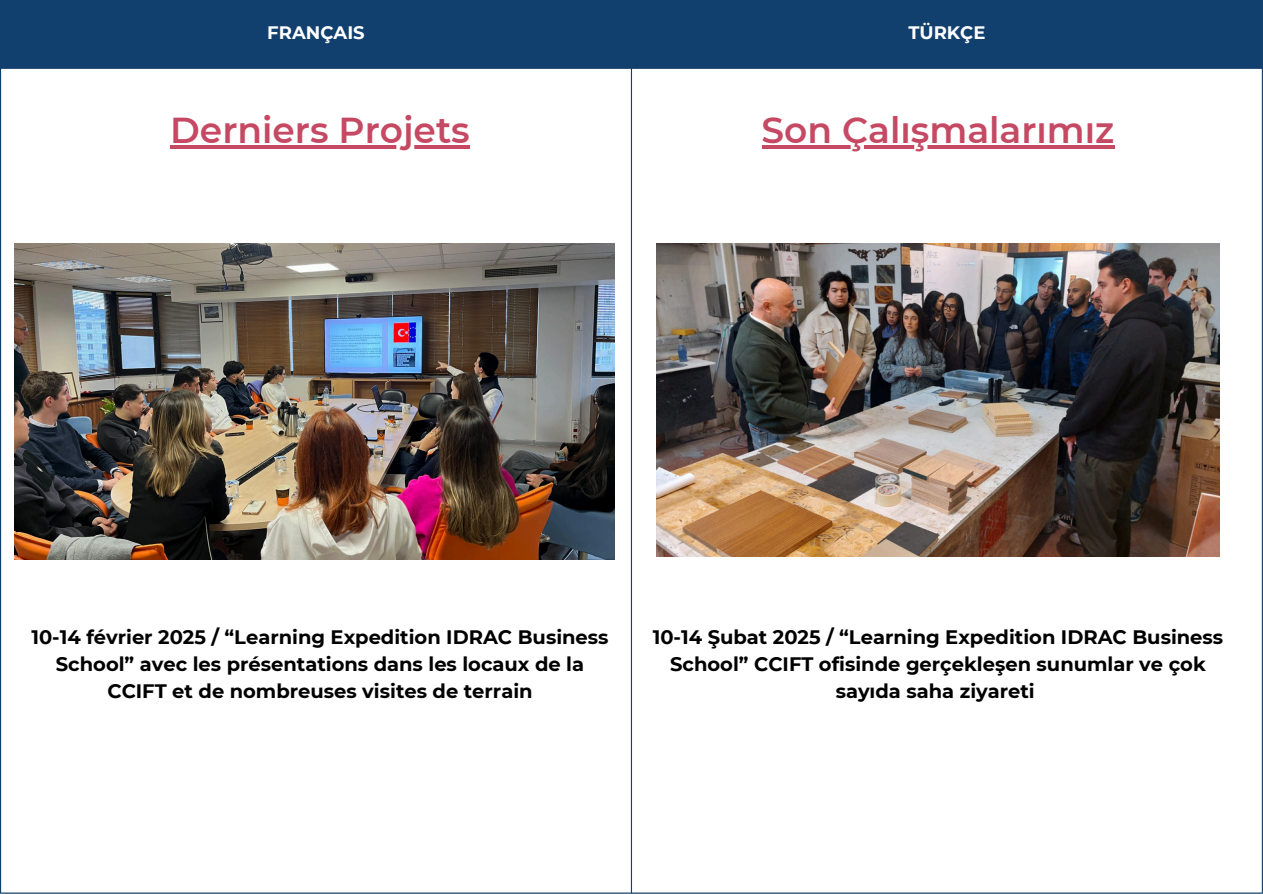
<style>
.page{position:relative;width:1263px;height:894px;background:#fff}
.page>*{position:absolute;margin:0;border:0;box-sizing:border-box;transform-origin:0 0}
.t1{font:600 36px "Montserrat";color:#c64964}
.t2{font:700 19.5px/27px "Montserrat";color:#000;text-align:center}
.t3{font:700 18px "Montserrat";color:#fff}
</style>
<div class="page">
<div style="left:1px;top:1px;width:1261px;height:67px;background:#11406f"></div>
<hr style="left:0;top:1px;width:1px;height:891px;background:#11406f">
<hr style="left:631px;top:1px;width:1px;height:891px;background:#11406f">
<hr style="left:1262px;top:1px;width:1px;height:891px;background:#11406f">
<hr style="left:0;top:0;width:1263px;height:1px;background:#11406f">
<hr style="left:0;top:68px;width:1263px;height:1px;background:#11406f">
<hr style="left:0;top:892px;width:1263px;height:1px;background:#11406f">
<img style="left:14px;top:243px;width:601px;height:316px">
<img style="left:657px;top:243px;width:562px;height:313px">
<hr style="left:170px;top:145px;width:300px;height:3px;background:#c64964">
<hr style="left:762px;top:145px;width:352px;height:3px;background:#c64964">
<p class="t3" style="left:267px;top:22px;width:99px">FRANÇAIS</p>
<p class="t3" style="left:908px;top:22px;width:79px">TÜRKÇE</p>
<h1 class="t1" style="left:170px;top:108px;width:301px">Derniers Projets</h1>
<h1 class="t1" style="left:762px;top:108px;width:354px">Son Çalışmalarımız</h1>
<p class="t2" style="left:31px;top:623px;width:579px">10-14 février 2025 / “Learning Expedition IDRAC Business<br>School” avec les présentations dans les locaux de la<br>CCIFT et de nombreuses visites de terrain</p>
<p class="t2" style="left:653px;top:623px;width:572px">10-14 Şubat 2025 / “Learning Expedition IDRAC Business<br>School” CCIFT ofisinde gerçekleşen sunumlar ve çok sayıda saha ziyareti</p>
</div>
